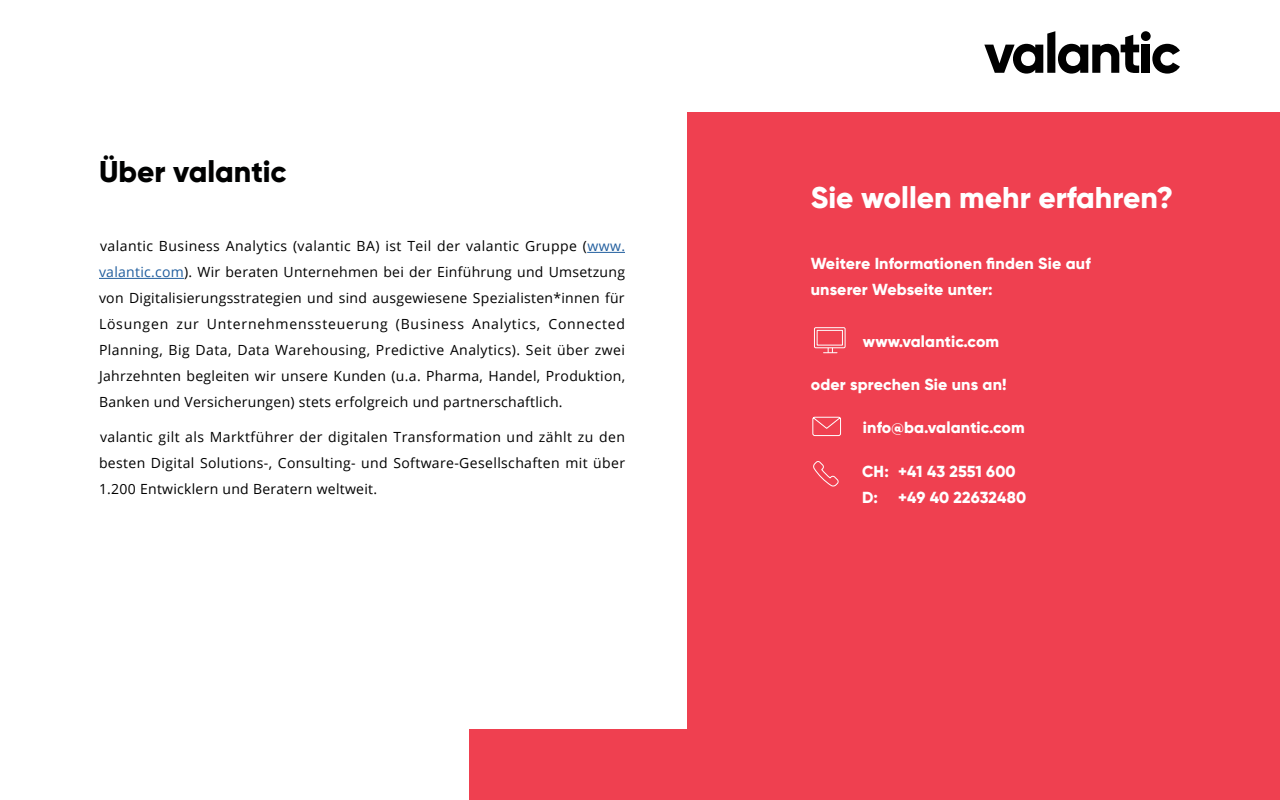
<style>
.page{position:relative;width:1280px;height:800px;background:#fff}
.page>*{position:absolute;margin:0;border:0;box-sizing:border-box;transform-origin:0 0}
.t1{font:800 30px "Gilroy";color:#fff}
.t2{font:800 30px "Gilroy";color:#000101}
.t3{font:800 16px/26px "Gilroy";letter-spacing:.01em;color:#fff}
.t4{font:14px/26px "Open Sans";letter-spacing:.02em;color:#000;text-align:justify}
.s1{color:#215e9e}
</style>
<div class="page">
<div style="left:469px;top:113px;width:811px;height:687px;background:#ef4050"></div>
<svg style="left:984px;top:31px;width:196px;height:43px"></svg>
<div style="left:72px;top:107px;width:615px;height:622px;background:#fff"></div>
<hr style="left:587px;top:252px;width:38px;height:1px;background:#215e9e">
<hr style="left:99px;top:278px;width:85px;height:1px;background:#215e9e">
<svg style="left:812px;top:416px;width:29px;height:21px"></svg>
<svg style="left:814px;top:327px;width:32px;height:26px"></svg>
<svg style="left:813px;top:461px;width:26px;height:26px"></svg>
<h1 class="t2" style="left:99px;top:153px;width:189px">Über valantic</h1>
<p class="t4" style="left:99px;top:233px;width:528px">valantic Business Analytics (valantic BA) ist Teil der valantic Gruppe (<span class="s1">www. valantic.com</span>). Wir beraten Unternehmen bei der Einführung und Umsetzung von Digitalisierungsstrategien und sind ausgewiesene Spezialisten*innen für Lösungen zur Unternehmenssteuerung (Business Analytics, Connected Planning, Big Data, Data Warehousing, Predictive Analytics). Seit über zwei Jahrzehnten begleiten wir unsere Kunden (u.a. Pharma, Handel, Produktion, Banken und Versicherungen) stets erfolgreich und partnerschaftlich.</p>
<p class="t4" style="left:99px;top:424px;width:528px">valantic gilt als Marktführer der digitalen Transformation und zählt zu den besten Digital Solutions-, Consulting- und Software-Gesellschaften mit über 1.200 Entwicklern und Beratern weltweit.</p>
<h1 class="t1" style="left:811px;top:179px;width:364px">Sie wollen mehr erfahren?</h1>
<p class="t3" style="left:811px;top:250px;width:281px">Weitere Informationen finden Sie auf unserer Webseite unter:</p>
<p class="t3" style="left:863px;top:328px;width:138px">www.valantic.com</p>
<p class="t3" style="left:811px;top:371px;width:197px">oder sprechen Sie uns an!</p>
<p class="t3" style="left:863px;top:415px;width:163px">info@ba.valantic.com</p>
<p class="t3" style="left:862px;top:458px;width:155px">CH: +41 43 2551 600<br>D:</p>
<p class="t3" style="left:898px;top:484px;width:129px">+49 40 22632480</p>
</div>
